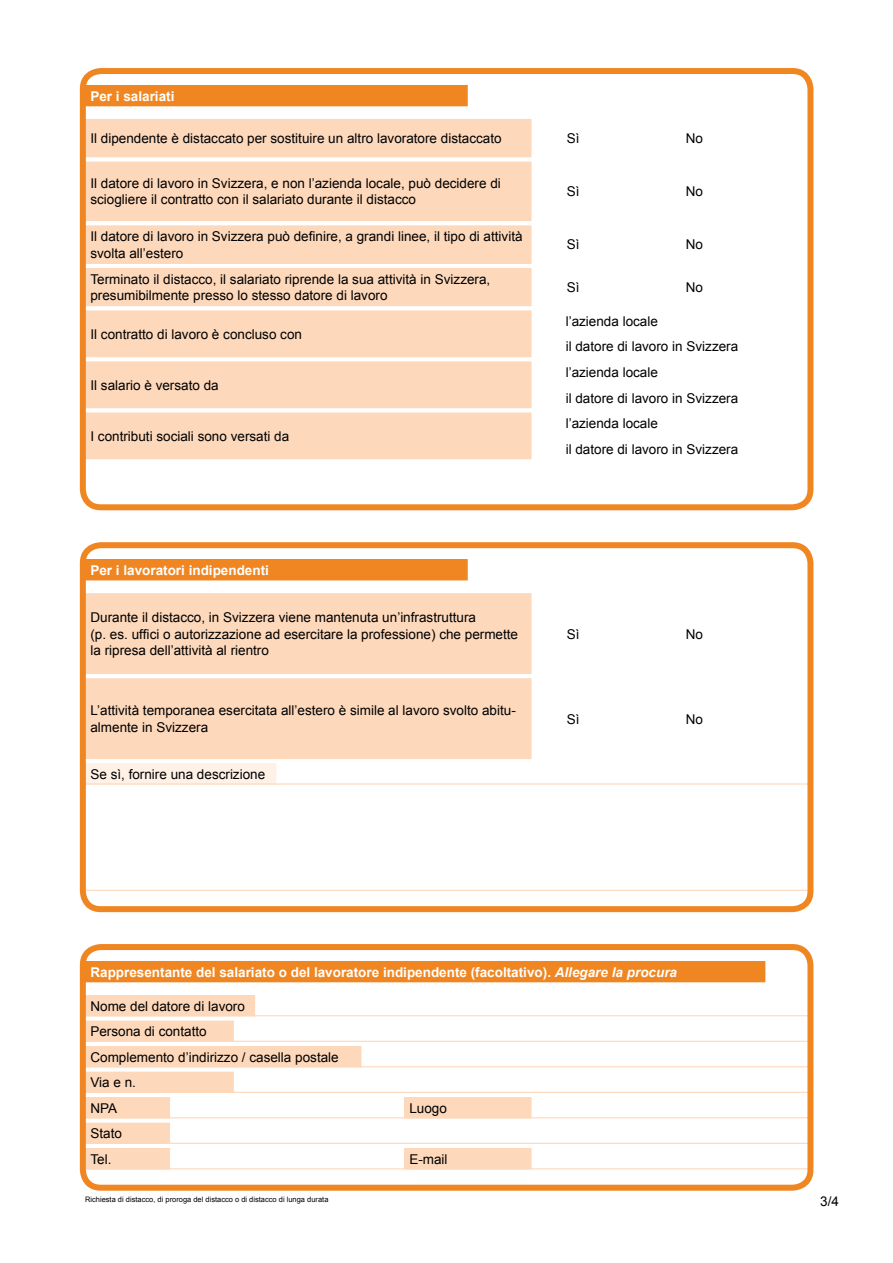
<style>
.page{position:relative;width:893px;height:1263px;background:#fff}
.page>*{position:absolute;margin:0;border:0;box-sizing:border-box;transform-origin:0 0}
.t1{font:13.5px/16.2px "Arial";color:#000}
.t2{font:700 13.5px "Arial";color:#fff}
.t3{font:7.5px "Arial";color:#000}
.s1{font-style:italic}
</style>
<div class="page">
<div style="left:404px;top:1149px;width:127px;height:20px;background:#fdd8bb"></div>
<div style="left:404px;top:1148px;width:127px;height:21px;border:1px solid #fdd8bb"></div>
<div style="left:86px;top:1149px;width:84px;height:20px;background:#fdd8bb"></div>
<div style="left:85px;top:1148px;width:85px;height:21px;border:1px solid #fdd8bb"></div>
<div style="left:86px;top:1123px;width:84px;height:20px;background:#fdd8bb"></div>
<div style="left:404px;top:1098px;width:127px;height:20px;background:#fdd8bb"></div>
<div style="left:404px;top:1097px;width:127px;height:21px;border:1px solid #fdd8bb"></div>
<div style="left:86px;top:1098px;width:84px;height:20px;background:#fdd8bb"></div>
<div style="left:85px;top:1097px;width:85px;height:21px;border:1px solid #fdd8bb"></div>
<div style="left:86px;top:1072px;width:147px;height:20px;background:#fdd8bb"></div>
<div style="left:85px;top:1071px;width:149px;height:22px;border:1px solid #fdd8bb"></div>
<div style="left:86px;top:1047px;width:275px;height:20px;background:#fdd8bb"></div>
<div style="left:85px;top:1046px;width:276px;height:21px;border:1px solid #fdd8bb"></div>
<div style="left:86px;top:1021px;width:147px;height:20px;background:#fdd8bb"></div>
<div style="left:85px;top:1020px;width:149px;height:22px;border:1px solid #fdd8bb"></div>
<div style="left:86px;top:996px;width:169px;height:20px;background:#fdd8bb"></div>
<div style="left:85px;top:995px;width:170px;height:21px;border:1px solid #fdd8bb"></div>
<div style="left:86px;top:962px;width:679px;height:20px;background:#f08621"></div>
<div style="left:85px;top:961px;width:680px;height:21px;border:1px solid #f08621"></div>
<hr style="left:85px;top:1168px;width:723px;height:1px;background:#fdd8bb">
<hr style="left:85px;top:1143px;width:723px;height:1px;background:#fdd8bb">
<hr style="left:85px;top:1117px;width:723px;height:1px;background:#fdd8bb">
<hr style="left:85px;top:1092px;width:723px;height:1px;background:#fdd8bb">
<hr style="left:85px;top:1066px;width:723px;height:1px;background:#fdd8bb">
<hr style="left:85px;top:1041px;width:723px;height:1px;background:#fdd8bb">
<hr style="left:85px;top:1015px;width:723px;height:1px;background:#fdd8bb">
<div style="left:80px;top:944px;width:733px;height:247px;border:6px solid #f08621;border-radius:18px"></div>
<div style="left:86px;top:764px;width:190px;height:20px;background:#fff1e6"></div>
<div style="left:85px;top:763px;width:191px;height:21px;border:1px solid #fff1e6"></div>
<div style="left:86px;top:679px;width:445px;height:79px;background:#fdd8bb"></div>
<div style="left:85px;top:678px;width:446px;height:81px;border:1px solid #fdd8bb"></div>
<div style="left:86px;top:594px;width:445px;height:79px;background:#fdd8bb"></div>
<div style="left:85px;top:593px;width:446px;height:81px;border:1px solid #fdd8bb"></div>
<div style="left:86px;top:560px;width:381px;height:20px;background:#f08621"></div>
<div style="left:85px;top:559px;width:383px;height:21px;border:1px solid #f08621"></div>
<hr style="left:85px;top:890px;width:723px;height:1px;background:#fdd8bb">
<hr style="left:85px;top:783px;width:723px;height:1px;background:#fdd8bb">
<div style="left:80px;top:542px;width:733px;height:370px;border:6px solid #f08621;border-radius:18px"></div>
<div style="left:86px;top:413px;width:445px;height:46px;background:#fdd8bb"></div>
<div style="left:85px;top:412px;width:446px;height:47px;border:1px solid #fdd8bb"></div>
<div style="left:86px;top:362px;width:445px;height:46px;background:#fdd8bb"></div>
<div style="left:85px;top:361px;width:446px;height:47px;border:1px solid #fdd8bb"></div>
<div style="left:86px;top:311px;width:445px;height:46px;background:#fdd8bb"></div>
<div style="left:85px;top:310px;width:446px;height:47px;border:1px solid #fdd8bb"></div>
<div style="left:86px;top:268px;width:445px;height:38px;background:#fdd8bb"></div>
<div style="left:86px;top:226px;width:445px;height:37px;background:#fdd8bb"></div>
<div style="left:85px;top:225px;width:446px;height:39px;border:1px solid #fdd8bb"></div>
<div style="left:86px;top:162px;width:445px;height:59px;background:#fdd8bb"></div>
<div style="left:86px;top:120px;width:445px;height:37px;background:#fdd8bb"></div>
<div style="left:85px;top:119px;width:446px;height:38px;border:1px solid #fdd8bb"></div>
<div style="left:86px;top:86px;width:381px;height:20px;background:#f08621"></div>
<div style="left:85px;top:85px;width:383px;height:21px;border:1px solid #f08621"></div>
<div style="left:80px;top:68px;width:733px;height:442px;border:6px solid #f08621;border-radius:18px"></div>
<p class="t2" style="left:90px;top:87px;width:86px">Per i salariati</p>
<p class="t1" style="left:90px;top:130px;width:413px">Il dipendente è distaccato per sostituire un altro lavoratore distaccato</p>
<p class="t1" style="left:567px;top:130px;width:14px">Sì</p>
<p class="t1" style="left:686px;top:130px;width:19px">No</p>
<p class="t1" style="left:90px;top:175px;width:412px">Il datore di lavoro in Svizzera, e non l’azienda locale, può decidere di sciogliere il contratto con il salariato durante il distacco</p>
<p class="t1" style="left:90px;top:229px;width:434px">Il datore di lavoro in Svizzera può definire, a grandi linee, il tipo di attività svolta all’estero</p>
<p class="t1" style="left:90px;top:271px;width:401px">Terminato il distacco, il salariato riprende la sua attività in Svizzera, presumibilmente presso lo stesso datore di lavoro</p>
<p class="t1" style="left:90px;top:326px;width:213px">Il contratto di lavoro è concluso con</p>
<p class="t1" style="left:90px;top:377px;width:130px">Il salario è versato da</p>
<p class="t1" style="left:90px;top:428px;width:200px">I contributi sociali sono versati da</p>
<p class="t1" style="left:567px;top:184px;width:14px">Sì</p>
<p class="t1" style="left:686px;top:184px;width:19px">No</p>
<p class="t1" style="left:567px;top:237px;width:14px">Sì</p>
<p class="t1" style="left:686px;top:237px;width:19px">No</p>
<p class="t1" style="left:567px;top:279px;width:14px">Sì</p>
<p class="t1" style="left:686px;top:279px;width:19px">No</p>
<p class="t1" style="left:566px;top:313px;width:94px">l’azienda locale</p>
<p class="t1" style="left:566px;top:339px;width:174px">il datore di lavoro in Svizzera</p>
<p class="t1" style="left:566px;top:364px;width:94px">l’azienda locale</p>
<p class="t1" style="left:566px;top:390px;width:174px">il datore di lavoro in Svizzera</p>
<p class="t1" style="left:566px;top:415px;width:94px">l’azienda locale</p>
<p class="t1" style="left:566px;top:441px;width:174px">il datore di lavoro in Svizzera</p>
<p class="t2" style="left:90px;top:561px;width:180px">Per i lavoratori indipendenti</p>
<p class="t1" style="left:90px;top:610px;width:429px">Durante il distacco, in Svizzera viene mantenuta un’infrastruttura<br>(p. es. uffici o autorizzazione ad esercitare la professione) che permette la ripresa dell’attività al rientro</p>
<p class="t1" style="left:90px;top:703px;width:427px">L’attività temporanea esercitata all’estero è simile al lavoro svolto abitu&shy;almente in Svizzera</p>
<p class="t1" style="left:90px;top:766px;width:176px">Se sì, fornire una descrizione</p>
<p class="t1" style="left:567px;top:626px;width:14px">Sì</p>
<p class="t1" style="left:686px;top:626px;width:19px">No</p>
<p class="t1" style="left:567px;top:711px;width:14px">Sì</p>
<p class="t1" style="left:686px;top:711px;width:19px">No</p>
<p class="t2" style="left:90px;top:963px;width:588px">Rappresentante del salariato o del lavoratore indipendente (facoltativo). <span class="s1">Allegare la procura</span></p>
<p class="t1" style="left:90px;top:998px;width:156px">Nome del datore di lavoro</p>
<p class="t1" style="left:90px;top:1023px;width:118px">Persona di contatto</p>
<p class="t1" style="left:90px;top:1049px;width:250px">Complemento d’indirizzo / casella postale</p>
<p class="t1" style="left:90px;top:1074px;width:47px">Via e n.</p>
<p class="t1" style="left:90px;top:1100px;width:28px">NPA</p>
<p class="t1" style="left:409px;top:1100px;width:39px">Luogo</p>
<p class="t1" style="left:90px;top:1125px;width:33px">Stato</p>
<p class="t1" style="left:90px;top:1151px;width:23px">Tel.</p>
<p class="t1" style="left:409px;top:1151px;width:40px">E-mail</p>
<p class="t3" style="left:85px;top:1194px;width:245px">Richiesta di distacco, di proroga del distacco o di distacco di lunga durata</p>
<p class="t1" style="left:820px;top:1193px;width:20px">3/4</p>
</div>
